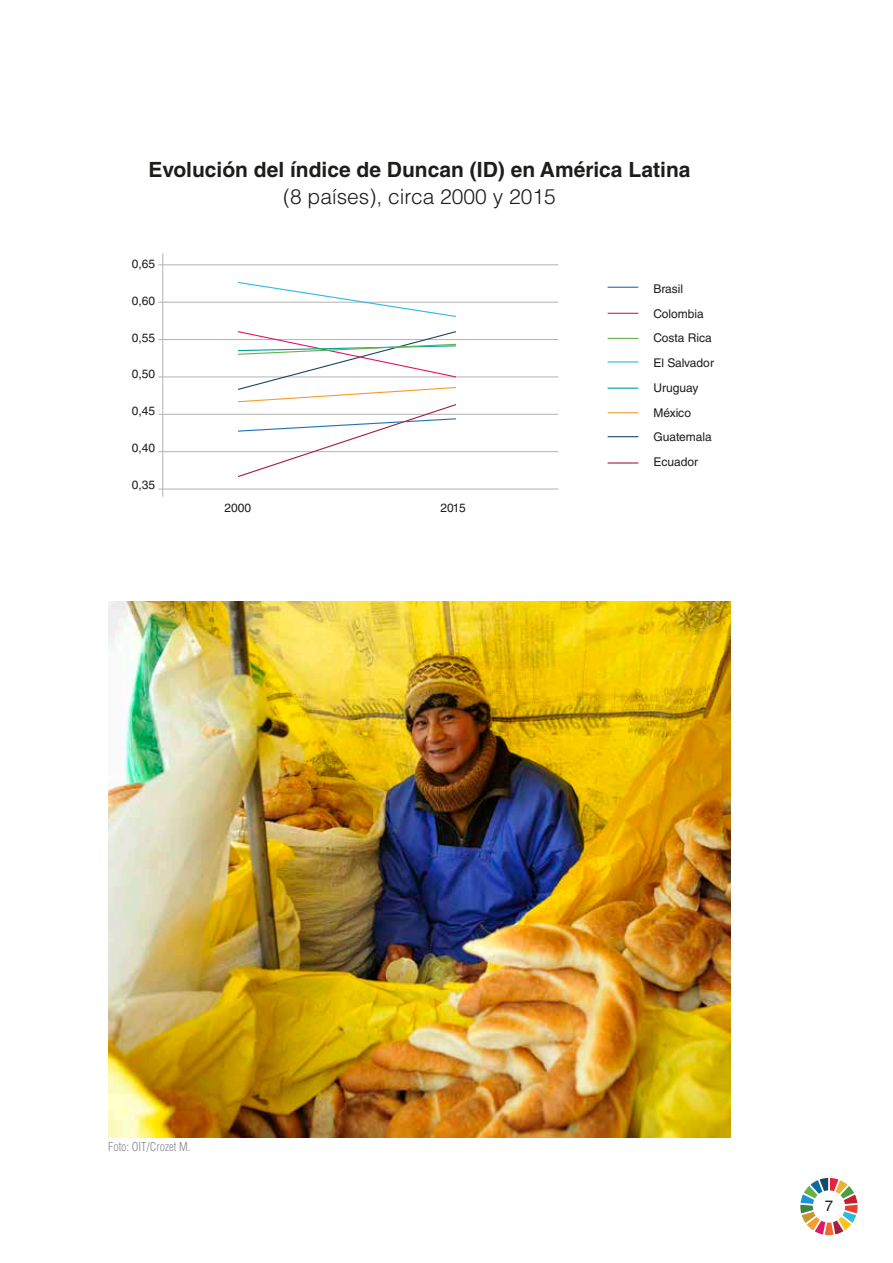
<style>
.page{position:relative;width:893px;height:1263px;background:#fff}
.page>*{position:absolute;margin:0;border:0;box-sizing:border-box;transform-origin:0 0}
.t1{font:700 21px "Helvetica LT Std";color:#1d1d1b}
.t2{font:300 21px "Helvetica LT Std";color:#1d1d1b}
.t3{font:15px "Helvetica LT Std";color:#1d1d1b}
.t4{font:12px/24.8px "Helvetica LT Std";color:#1d1d1b}
.t5{font:300 condensed 12px "Helvetica LT Std";color:#878787}
</style>
<div class="page">
<hr style="left:162px;top:254px;width:1px;height:243px;background:#b2b2b2">
<hr style="left:158px;top:489px;width:400px;height:1px;background:#b2b2b2">
<hr style="left:158px;top:451px;width:400px;height:1px;background:#b2b2b2">
<hr style="left:158px;top:414px;width:400px;height:1px;background:#b2b2b2">
<hr style="left:158px;top:377px;width:400px;height:1px;background:#b2b2b2">
<hr style="left:158px;top:302px;width:400px;height:1px;background:#b2b2b2">
<hr style="left:158px;top:339px;width:400px;height:1px;background:#b2b2b2">
<hr style="left:158px;top:264px;width:400px;height:1px;background:#b2b2b2">
<hr style="left:608px;top:287px;width:30px;height:1px;background:#1f71b8">
<hr style="left:608px;top:313px;width:30px;height:1px;background:#de1869">
<hr style="left:608px;top:388px;width:30px;height:1px;background:#00a19b">
<hr style="left:608px;top:361px;width:30px;height:1px;background:#2cbbe1">
<hr style="left:608px;top:462px;width:30px;height:2px;background:#a21e44">
<hr style="left:608px;top:436px;width:30px;height:1px;background:#17496b">
<svg style="left:237px;top:281px;width:220px;height:36px"></svg>
<hr style="left:608px;top:412px;width:30px;height:1px;background:#f59d2b">
<hr style="left:608px;top:338px;width:30px;height:1px;background:#63b44a">
<svg style="left:237px;top:331px;width:220px;height:146px"></svg>
<img style="left:108px;top:601px;width:623px;height:537px">
<svg style="left:800px;top:1178px;width:57px;height:57px"></svg>
<h1 class="t1" style="left:148px;top:157px;width:544px">Evolución del índice de Duncan (ID) en América Latina</h1>
<h1 class="t2" style="left:283px;top:184px;width:274px">(8 países), circa 2000 y 2015</h1>
<p class="t4" style="left:132px;top:251px;width:25px">0,65</p>
<p class="t4" style="left:132px;top:288px;width:25px">0,60</p>
<p class="t4" style="left:132px;top:325px;width:25px">0,55</p>
<p class="t4" style="left:132px;top:362px;width:25px">0,50</p>
<p class="t4" style="left:132px;top:398px;width:25px">0,45</p>
<p class="t4" style="left:132px;top:435px;width:25px">0,40</p>
<p class="t4" style="left:132px;top:472px;width:25px">0,35</p>
<p class="t4" style="left:224px;top:495px;width:28px">2000</p>
<p class="t4" style="left:440px;top:495px;width:27px">2015</p>
<p class="t4" style="left:653px;top:276px;width:62px">Brasil<br>Colombia<br>Costa Rica<br>El Salvador<br>Uruguay<br>México<br>Guatemala<br>Ecuador</p>
<p class="t5" style="left:108px;top:1139px;width:84px">Foto: OIT/Crozet M.</p>
<p class="t3" style="left:825px;top:1197px;width:10px">7</p>
</div>
